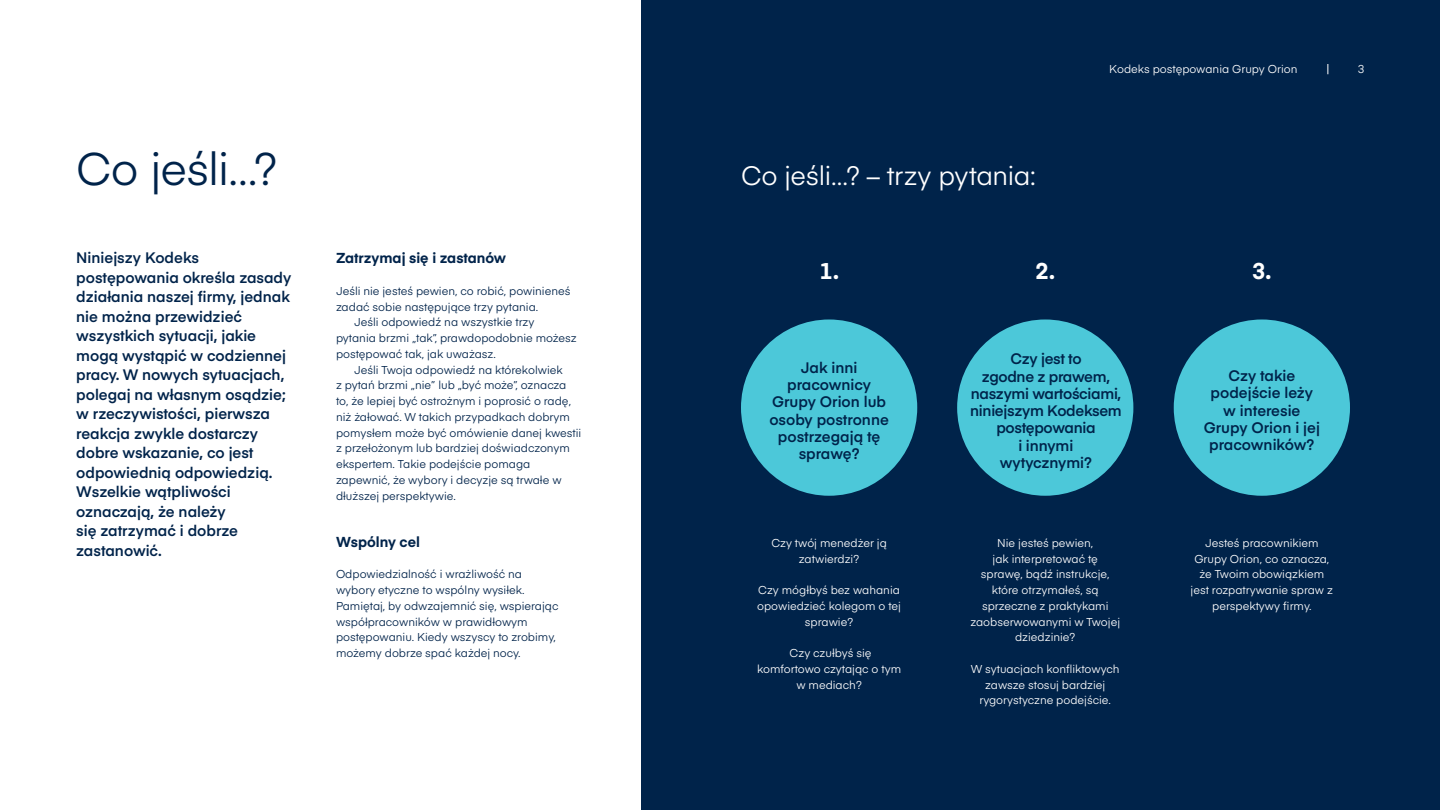
<style>
.page{position:relative;width:1440px;height:810px;background:#fff}
.page>*{position:absolute;margin:0;border:0;box-sizing:border-box;transform-origin:0 0}
.t1{font:45px "Eina 03";letter-spacing:-.015em;color:#00234a}
.h1_subsub{font:26.25px "Eina 03";letter-spacing:-.01em;color:#fff}
.t2{font:700 22.5px "Eina 03";color:#fff}
.ingressi{font:600 15px/19.5px "Eina 03";color:#00234a}
.value_leipis{font:600 15px/17.2px "Eina 03";color:#00234a;text-align:center}
.value_leipis-2{font:600 15px/17.2px "Eina 03";letter-spacing:-.02em;color:#00234a;text-align:center}
.t3{font:700 14.25px "Eina 03";color:#00234a}
.Leipis{font:11.25px/15.8px "Eina 03";color:#fff;text-align:center}
.Leipis_indent{font:11.25px/15.8px "Eina 03";color:#00234a}
.Leipis-2{font:11.25px/15.8px "Eina 03";color:#00234a}
</style>
<div class="page">
<div style="left:641px;top:0;width:799px;height:810px;background:#00234a"></div>
<div style="left:741px;top:320px;width:176px;height:176px;background:#4cc8d9;border-radius:50%"></div>
<div style="left:957px;top:320px;width:176px;height:176px;background:#4cc8d9;border-radius:50%"></div>
<div style="left:1174px;top:320px;width:176px;height:176px;background:#4cc8d9;border-radius:50%"></div>
<h1 class="t1" style="left:76px;top:135px;width:203px">Co jeśli…?</h1>
<p class="ingressi" style="left:76px;top:247px;width:217px">Niniejszy Kodeks postępowania określa zasady działania naszej firmy, jednak nie można przewidzieć wszystkich sytuacji, jakie mogą wystąpić w codziennej pracy. W nowych sytuacjach, polegaj na własnym osądzie; w rzeczywistości, pierwsza reakcja zwykle dostarczy dobre wskazanie, co jest odpowiednią odpowiedzią.<br>Wszelkie wątpliwości oznaczają, że należy<br>się zatrzymać i dobrze zastanowić.</p>
<h2 class="t3" style="left:336px;top:248px;width:172px">Zatrzymaj się i zastanów</h2>
<p class="Leipis-2" style="left:336px;top:282px;width:236px">Jeśli nie jesteś pewien, co robić, powinieneś zadać sobie następujące trzy pytania.</p>
<p class="Leipis_indent" style="left:336px;top:314px;width:242px;text-indent:18px">Jeśli odpowiedź na wszystkie trzy pytania brzmi „tak”, prawdopodobnie możesz postępować tak, jak uważasz.</p>
<p class="Leipis_indent" style="left:336px;top:361px;width:247px;text-indent:18px">Jeśli Twoja odpowiedź na którekolwiek<br>z pytań brzmi „nie” lub „być może”, oznacza to, że lepiej być ostrożnym i poprosić o radę, niż żałować. W takich przypadkach dobrym pomysłem może być omówienie danej kwestii z przełożonym lub bardziej doświadczonym ekspertem. Takie podejście pomaga zapewnić, że wybory i decyzje są trwałe w dłuższej perspektywie.</p>
<h2 class="t3" style="left:336px;top:531px;width:85px">Wspólny cel</h2>
<p class="Leipis-2" style="left:336px;top:566px;width:224px">Odpowiedzialność i wrażliwość na wybory etyczne to wspólny wysiłek.<br>Pamiętaj, by odwzajemnić się, wspierając współpracowników w prawidłowym postępowaniu. Kiedy wszyscy to zrobimy, możemy dobrze spać każdej nocy.</p>
<p class="h1_subsub" style="left:741px;top:156px;width:296px">Co jeśli…? – trzy pytania:</p>
<p class="Leipis" style="left:1109px;top:61px;width:190px">Kodeks postępowania Grupy Orion</p>
<p class="Leipis" style="left:1358px;top:61px;width:8px">3</p>
<h1 class="t2" style="left:819px;top:254px;width:21px">1.</h1>
<h1 class="t2" style="left:1035px;top:254px;width:21px">2.</h1>
<h1 class="t2" style="left:1252px;top:254px;width:21px">3.</h1>
<p class="value_leipis" style="left:769px;top:358px;width:121px">Jak inni pracownicy<br>Grupy Orion lub osoby postronne postrzegają tę sprawę?</p>
<p class="value_leipis-2" style="left:970px;top:349px;width:153px">Czy jest to<br>zgodne z prawem, naszymi wartościami, niniejszym Kodeksem postępowania<br>i innymi<br>wytycznymi?</p>
<p class="Leipis" style="left:771px;top:534px;width:117px">Czy twój menedżer ją zatwierdzi?</p>
<p class="Leipis" style="left:757px;top:581px;width:145px">Czy mógłbyś bez wahania opowiedzieć kolegom o tej sprawie?</p>
<p class="Leipis" style="left:757px;top:644px;width:146px">Czy czułbyś się komfortowo czytając o tym w mediach?</p>
<p class="Leipis" style="left:970px;top:534px;width:151px">Nie jesteś pewien,<br>jak interpretować tę sprawę, bądź instrukcje, które otrzymałeś, są sprzeczne z praktykami zaobserwowanymi w Twojej dziedzinie?</p>
<p class="Leipis" style="left:971px;top:660px;width:150px">W sytuacjach konfliktowych zawsze stosuj bardziej rygorystyczne podejście.</p>
<p class="value_leipis" style="left:1204px;top:366px;width:118px">Czy takie podejście leży w interesie<br>Grupy Orion i jej pracowników?</p>
<p class="Leipis" style="left:1191px;top:534px;width:144px">Jesteś pracownikiem<br>Grupy Orion, co oznacza, że Twoim obowiązkiem jest rozpatrywanie spraw z perspektywy firmy.</p>
</div>
